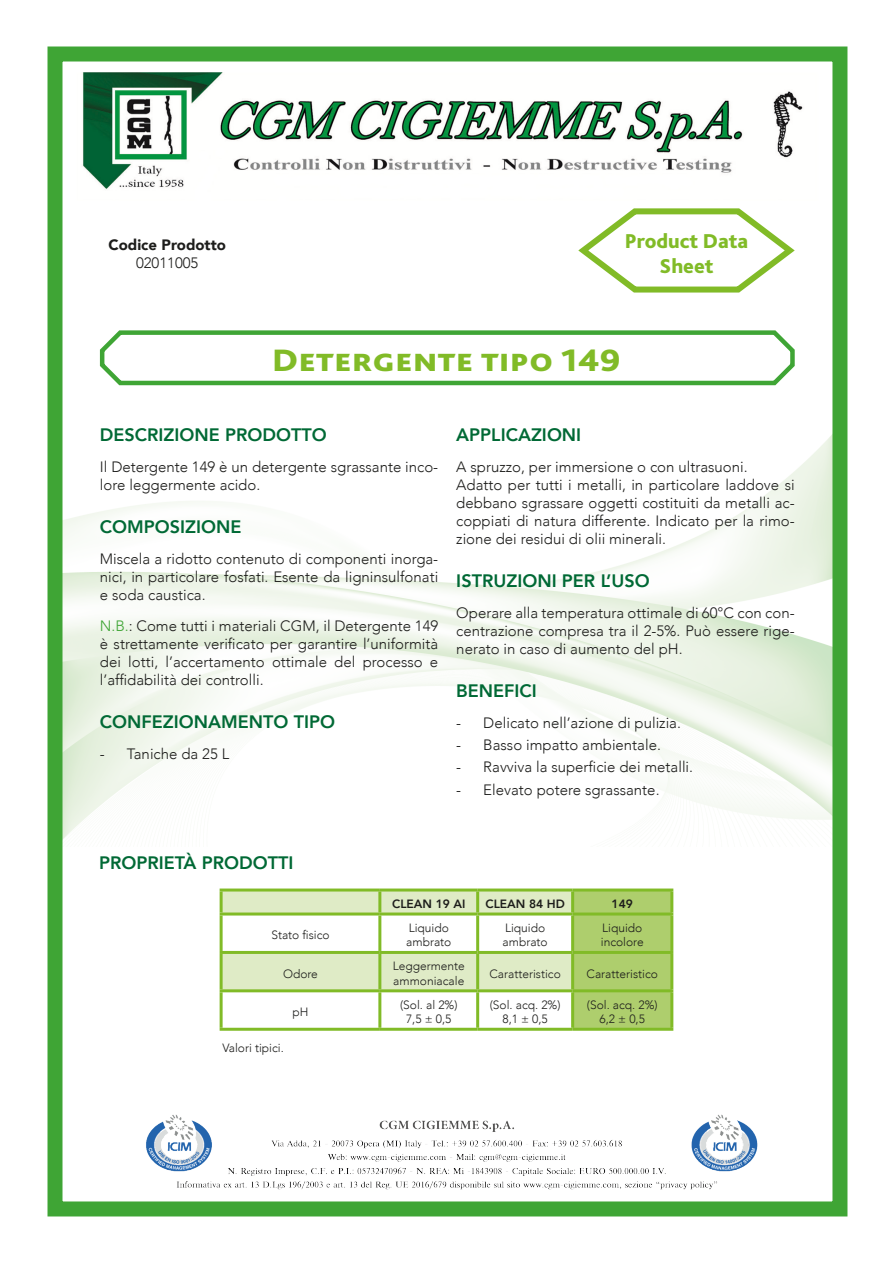
<style>
.page{position:relative;width:893px;height:1263px;background:#fff}
.page>*{position:absolute;margin:0;border:0;box-sizing:border-box;transform-origin:0 0}
.t1{font:800 32.4px "Bliss Pro";color:#81bb27;scale:1.11 1}
.t2{font:800 21px/25.2px "Bliss Pro";color:#81bb27;text-align:center}
.t3{font:800 18px "Avenir";color:#006935}
.t4{font:300 15px/18px "Avenir";color:#1d1d1b;text-align:justify}
.t5{font:900 15px "Avenir";color:#1d1d1b}
.t6{font:300 12px/14.4px "Avenir";color:#1d1d1b}
.t7{font:800 12px "Avenir";color:#1d1d1b}
.s1{color:#3fa535}
</style>
<div class="page">
<div style="left:48px;top:46px;width:799px;height:1170px;border:15px solid #3fa535"></div>
<img style="left:82px;top:72px;width:721px;height:119px">
<img style="left:109px;top:1114px;width:676px;height:87px">
<svg style="left:578px;top:208px;width:217px;height:85px"></svg>
<svg style="left:99px;top:330px;width:696px;height:56px"></svg>
<svg style="left:223px;top:891px;width:447px;height:137px"></svg>
<hr style="left:220px;top:888px;width:160px;height:3px;background:#81bb27">
<hr style="left:220px;top:891px;width:3px;height:21px;background:#81bb27">
<hr style="left:380px;top:888px;width:98px;height:3px;background:#81bb27">
<hr style="left:573px;top:888px;width:100px;height:3px;background:#81bb27">
<hr style="left:220px;top:912px;width:160px;height:3px;background:#81bb27">
<hr style="left:380px;top:912px;width:98px;height:3px;background:#81bb27">
<hr style="left:573px;top:912px;width:100px;height:3px;background:#81bb27">
<hr style="left:220px;top:915px;width:3px;height:36px;background:#81bb27">
<hr style="left:380px;top:951px;width:98px;height:3px;background:#81bb27">
<hr style="left:573px;top:951px;width:100px;height:3px;background:#81bb27">
<hr style="left:378px;top:891px;width:3px;height:21px;background:#81bb27">
<hr style="left:478px;top:888px;width:95px;height:3px;background:#81bb27">
<hr style="left:476px;top:891px;width:3px;height:21px;background:#81bb27">
<hr style="left:571px;top:891px;width:3px;height:21px;background:#81bb27">
<hr style="left:478px;top:912px;width:95px;height:3px;background:#81bb27">
<hr style="left:670px;top:891px;width:3px;height:21px;background:#81bb27">
<hr style="left:378px;top:915px;width:3px;height:36px;background:#81bb27">
<hr style="left:476px;top:915px;width:3px;height:36px;background:#81bb27">
<hr style="left:571px;top:915px;width:3px;height:36px;background:#81bb27">
<hr style="left:670px;top:915px;width:3px;height:36px;background:#81bb27">
<hr style="left:478px;top:1028px;width:95px;height:3px;background:#81bb27">
<hr style="left:220px;top:992px;width:3px;height:36px;background:#81bb27">
<hr style="left:220px;top:1028px;width:160px;height:3px;background:#81bb27">
<hr style="left:478px;top:951px;width:95px;height:3px;background:#81bb27">
<hr style="left:476px;top:954px;width:3px;height:35px;background:#81bb27">
<hr style="left:571px;top:954px;width:3px;height:35px;background:#81bb27">
<hr style="left:478px;top:989px;width:95px;height:3px;background:#81bb27">
<hr style="left:670px;top:954px;width:3px;height:35px;background:#81bb27">
<hr style="left:220px;top:951px;width:160px;height:3px;background:#81bb27">
<hr style="left:220px;top:954px;width:3px;height:35px;background:#81bb27">
<hr style="left:378px;top:954px;width:3px;height:35px;background:#81bb27">
<hr style="left:220px;top:989px;width:160px;height:3px;background:#81bb27">
<hr style="left:380px;top:989px;width:98px;height:3px;background:#81bb27">
<hr style="left:378px;top:992px;width:3px;height:36px;background:#81bb27">
<hr style="left:476px;top:992px;width:3px;height:36px;background:#81bb27">
<hr style="left:380px;top:1028px;width:98px;height:3px;background:#81bb27">
<hr style="left:573px;top:989px;width:100px;height:3px;background:#81bb27">
<hr style="left:571px;top:992px;width:3px;height:36px;background:#81bb27">
<hr style="left:670px;top:992px;width:3px;height:36px;background:#81bb27">
<hr style="left:573px;top:1028px;width:100px;height:3px;background:#81bb27">
<p class="t5" style="left:109px;top:232px;width:119px">Codice Prodotto</p>
<p class="t4" style="left:136px;top:254px;width:64px">02011005</p>
<p class="t2" style="left:625px;top:227px;width:125px">Product Data<br>Sheet</p>
<p class="t1" style="left:272px;top:340px;width:316px">Detergente tipo 149</p>
<p class="t3" style="left:100px;top:421px;width:228px">DESCRIZIONE PRODOTTO</p>
<p class="t4" style="left:100px;top:458px;width:340px">Il Detergente 149 è un detergente sgrassante inco&shy;lore leggermente acido.</p>
<p class="t3" style="left:100px;top:513px;width:143px">COMPOSIZIONE</p>
<p class="t4" style="left:100px;top:550px;width:340px">Miscela a ridotto contenuto di componenti inorga&shy;nici, in particolare fosfati. Esente da ligninsulfonati e soda caustica.</p>
<p class="t4" style="left:100px;top:616px;width:340px"><span class="s1">N.B.</span>: Come tutti i materiali CGM, il Detergente 149 è strettamente verificato per garantire l’uniformità dei lotti, l’accertamento ottimale del processo e l’affidabilità dei controlli.</p>
<p class="t3" style="left:100px;top:707px;width:237px">CONFEZIONAMENTO TIPO</p>
<p class="t4" style="left:100px;top:744px;width:131px">- Taniche da 25 L</p>
<p class="t3" style="left:456px;top:421px;width:126px">APPLICAZIONI</p>
<p class="t4" style="left:456px;top:458px;width:293px">A spruzzo, per immersione o con ultrasuoni.</p>
<p class="t4" style="left:456px;top:476px;width:340px">Adatto per tutti i metalli, in particolare laddove si debbano sgrassare oggetti costituiti da metalli ac&shy;coppiati di natura differente. Indicato per la rimo&shy;zione dei residui di olii minerali.</p>
<p class="t3" style="left:456px;top:567px;width:195px">ISTRUZIONI PER L’USO</p>
<p class="t4" style="left:456px;top:604px;width:340px">Operare alla temperatura ottimale di 60°C con con&shy;centrazione compresa tra il 2-5%. Può essere rige&shy;nerato in caso di aumento del pH.</p>
<p class="t3" style="left:456px;top:677px;width:82px">BENEFICI</p>
<p class="t4" style="left:456px;top:714px;width:226px">- Delicato nell’azione di pulizia.</p>
<p class="t4" style="left:456px;top:736px;width:206px">- Basso impatto ambientale.</p>
<p class="t4" style="left:456px;top:758px;width:238px">- Ravviva la superficie dei metalli.</p>
<p class="t4" style="left:456px;top:780px;width:205px">- Elevato potere sgrassante.</p>
<p class="t3" style="left:99px;top:848px;width:196px">PROPRIETÀ PRODOTTI</p>
<p class="t7" style="left:392px;top:894px;width:75px">CLEAN 19 AI</p>
<p class="t7" style="left:485px;top:894px;width:81px">CLEAN 84 HD</p>
<p class="t7" style="left:612px;top:894px;width:23px">149</p>
<p class="t6" style="left:271px;top:928px;width:60px">Stato fisico</p>
<p class="t6" style="left:409px;top:921px;width:42px">Liquido</p>
<p class="t6" style="left:406px;top:935px;width:47px">ambrato</p>
<p class="t6" style="left:505px;top:921px;width:42px">Liquido</p>
<p class="t6" style="left:503px;top:935px;width:47px">ambrato</p>
<p class="t6" style="left:602px;top:921px;width:42px">Liquido</p>
<p class="t6" style="left:601px;top:935px;width:44px">incolore</p>
<p class="t6" style="left:283px;top:966px;width:36px">Odore</p>
<p class="t6" style="left:393px;top:959px;width:74px">Leggermente ammoniacale</p>
<p class="t6" style="left:489px;top:966px;width:73px">Caratteristico</p>
<p class="t6" style="left:587px;top:966px;width:73px">Caratteristico</p>
<p class="t6" style="left:292px;top:1005px;width:17px">pH</p>
<p class="t6" style="left:400px;top:997px;width:59px">(Sol. al 2%)</p>
<p class="t6" style="left:406px;top:1012px;width:47px">7,5 ± 0,5</p>
<p class="t6" style="left:490px;top:997px;width:72px">(Sol. acq. 2%)</p>
<p class="t6" style="left:502px;top:1012px;width:47px">8,1 ± 0,5</p>
<p class="t6" style="left:587px;top:997px;width:72px">(Sol. acq. 2%)</p>
<p class="t6" style="left:599px;top:1012px;width:47px">6,2 ± 0,5</p>
<p class="t6" style="left:222px;top:1040px;width:63px">Valori tipici.</p>
</div>
